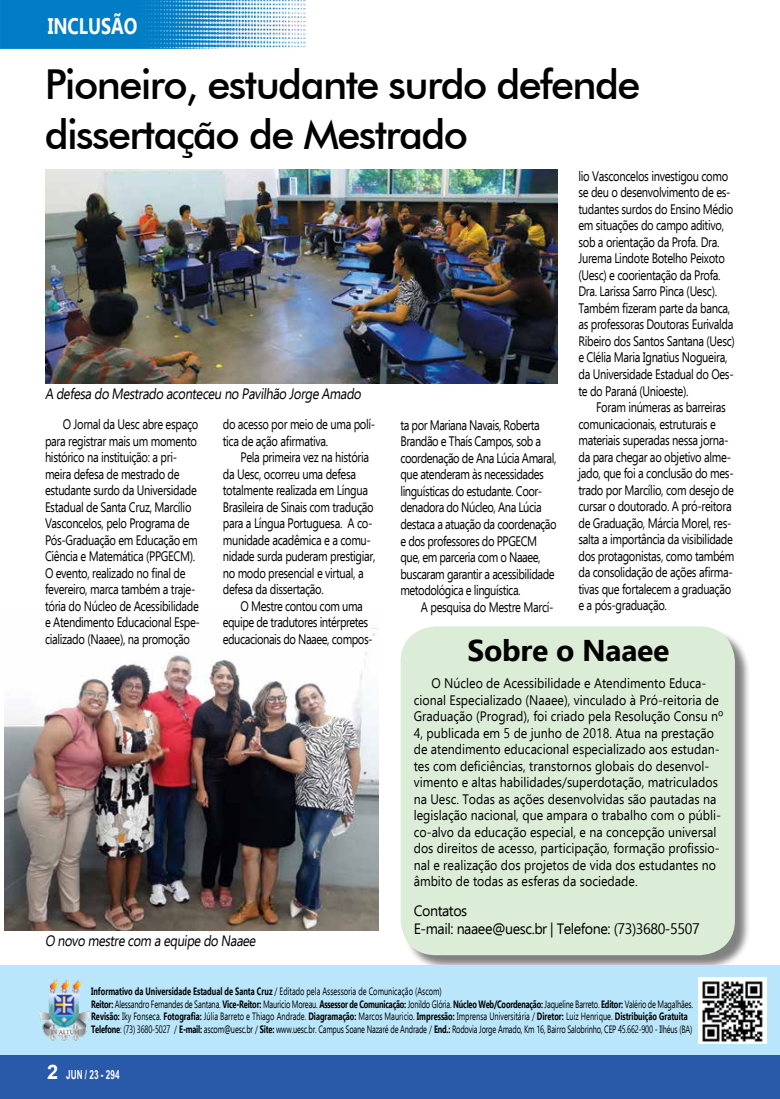
<style>
.page{position:relative;width:780px;height:1099px;background:#fff}
.page>*{position:absolute;margin:0;border:0;box-sizing:border-box;transform-origin:0 0}
.t1{font:500 41.25px/49.5px "Futura BT";letter-spacing:-.04em;color:#000}
.t2{font:700 30px "Ebrima";letter-spacing:-.01em;color:#000}
.t3{font:700 22.5px "Ebrima";color:#fff;scale:.8 1}
.t4{font:15px "Ebrima";letter-spacing:-.03em;color:#000;scale:.86 1}
.t5{font:15px/18px "Ebrima";letter-spacing:-.03em;color:#000;scale:.95 1}
.t6{font:13.75px/16.5px "Ebrima";letter-spacing:-.03em;color:#000;scale:.81 1}
.t7{font:13.75px/16.5px "Ebrima";color:#000;scale:.9 1}
.t8{font:700 12.5px "Arial Narrow";color:#fff;scale:.8 1}
.t9{font:10.62px/12.5px "Ebrima";letter-spacing:-.025em;color:#000;scale:.7 1}
.s1{font-weight:700}
.s2{font-family:"Arial";font-size:20px}
</style>
<div class="page">
<div style="left:402px;top:628px;width:348px;height:342px;background:#000;opacity:.5"></div>
<div style="left:400px;top:626px;width:335px;height:329px;background:#dbedd6;border-radius:35px"></div>
<img style="left:4px;top:628px;width:374px;height:302px">
<div style="left:0;top:965px;width:780px;height:133px;background:#b9e6fa"></div>
<img style="left:40px;top:979px;width:49px;height:61px">
<img style="left:1px;top:0;width:305px;height:48px">
<div style="left:0;top:1055px;width:780px;height:43px;background:#2959a9"></div>
<img style="left:45px;top:170px;width:512px;height:213px">
<img style="left:698px;top:977px;width:68px;height:66px">
<h3 class="t3" style="left:48px;top:9px;width:114px">INCLUSÃO</h3>
<h1 class="t1" style="left:45px;top:60px;width:597px">Pioneiro, estudante surdo defende dissertação de Mestrado</h1>
<p class="t4" style="left:45px;top:382px;width:372px">A defesa do Mestrado aconteceu no Pavilhão Jorge Amado</p>
<p class="t6" style="left:45px;top:415px;width:193px;text-indent:18px">O Jornal da Uesc abre espaço para registrar mais um momento histórico na instituição: a pri&shy;meira defesa de mestrado de estudante surdo da Universidade<br>Estadual de Santa Cruz, Marcílio<br>Vasconcelos, pelo Programa de<br>Pós-Graduação em Educação em<br>Ciência e Matemática (PPGECM).<br>O evento, realizado no final de fevereiro, marca também a traje&shy;tória do Núcleo de Acessibilidade e Atendimento Educacional Espe&shy;cializado (Naaee), na promoção</p>
<p class="t6" style="left:223px;top:415px;width:190px">do acesso por meio de uma polí&shy;tica de ação afirmativa.</p>
<p class="t6" style="left:223px;top:448px;width:190px;text-indent:18px">Pela primeira vez na história da Uesc, ocorreu uma defesa totalmente realizada em Língua<br>Brasileira de Sinais com tradução para a Língua Portuguesa. A co&shy;munidade acadêmica e a comu&shy;nidade surda puderam prestigiar, no modo presencial e virtual, a defesa da dissertação.</p>
<p class="t6" style="left:223px;top:597px;width:186px;text-align:center">O Mestre contou com uma equipe de tradutores intérpretes educacionais do Naaee, compos-</p>
<p class="t4" style="left:45px;top:929px;width:249px">O novo mestre com a equipe do Naaee</p>
<p class="t6" style="left:400px;top:416px;width:194px">ta por Mariana Navais, Roberta<br>Brandão e Thaís Campos, sob a coordenação de Ana Lúcia Amaral, que atenderam às necessidades linguísticas do estudante. Coor&shy;denadora do Núcleo, Ana Lúcia destaca a atuação da coordenação e dos professores do PPGECM que, em parceria com o Naaee, buscaram garantir a acessibilidade metodológica e linguística.</p>
<p class="t6" style="left:421px;top:598px;width:165px">A pesquisa do Mestre Marcí-</p>
<p class="t6" style="left:578px;top:167px;width:195px">lio Vasconcelos investigou como se deu o desenvolvimento de es&shy;tudantes surdos do Ensino Médio em situações do campo aditivo, sob a orientação da Profa. Dra.<br>Jurema Lindote Botelho Peixoto (Uesc) e coorientação da Profa.<br>Dra. Larissa Sarro Pinca (Uesc).<br>Também fizeram parte da banca, as professoras Doutoras Eurivalda<br>Ribeiro dos Santos Santana (Uesc) e Clélia Maria Ignatius Nogueira, da Universidade Estadual do Oes&shy;te do Paraná (Unioeste).</p>
<p class="t6" style="left:578px;top:398px;width:194px;text-indent:18px">Foram inúmeras as barreiras comunicacionais, estruturais e materiais superadas nessa jorna&shy;da para chegar ao objetivo alme&shy;jado, que foi a conclusão do mes&shy;trado por Marcílio, com desejo de cursar o doutorado. A pró-reitora de Graduação, Márcia Morel, res&shy;salta a importância da visibilidade dos protagonistas, como também da consolidação de ações afirma&shy;tivas que fortalecem a graduação e a pós-graduação.</p>
<h2 class="t2" style="left:467px;top:626px;width:203px">Sobre o Naaee</h2>
<p class="t7" style="left:414px;top:674px;width:346px;text-indent:18px">O Núcleo de Acessibilidade e Atendimento Educa&shy;cional Especializado (Naaee), vinculado à Pró-reitoria de Graduação (Prograd), foi criado pela Resolução Consu nº 4, publicada em 5 de junho de 2018. Atua na prestação de atendimento educacional especializado aos estudan&shy;tes com deficiências, transtornos globais do desenvol&shy;vimento e altas habilidades/superdotação, matriculados na Uesc. Todas as ações desenvolvidas são pautadas na legislação nacional, que ampara o trabalho com o públi&shy;co-alvo da educação especial, e na concepção universal dos direitos de acesso, participação, formação profissio&shy;nal e realização dos projetos de vida dos estudantes no âmbito de todas as esferas da sociedade.</p>
<p class="t5" style="left:414px;top:901px;width:302px">Contatos<br>E-mail: naaee@uesc.br | Telefone: (73)3680-5507</p>
<p class="t9" style="left:91px;top:984px;width:861px"><span class="s1">Informativo da Universidade Estadual de Santa Cruz</span> / Editado pela Assessoria de Comunicação (Ascom)<br><span class="s1">Reitor:</span> Alessandro Fernandes de Santana. <span class="s1">Vice-Reitor:</span> Mauricio Moreau. <span class="s1">Assessor de Comunicação:</span> Jonildo Glória. <span class="s1">Núcleo Web/Coordenação:</span> Jaqueline Barreto. <span class="s1">Editor:</span> Valério de Magalhães.<br><span class="s1">Revisão:</span> Iky Fonseca. <span class="s1">Fotografia:</span> Júlia Barreto e Thiago Andrade. <span class="s1">Diagramação:</span> Marcos Mauricio. <span class="s1">Impressão:</span> Imprensa Universitária / <span class="s1">Diretor:</span> Luiz Henrique. <span class="s1">Distribuição Gratuita Telefone</span>: (73) 3680-5027 / <span class="s1">E-mail:</span> ascom@uesc.br / <span class="s1">Site:</span> www.uesc.br. Campus Soane Nazaré de Andrade / <span class="s1">End.:</span> Rodovia Jorge Amado, Km 16, Bairro Salobrinho, CEP 45.662-900 - Ilhéus (BA)</p>
<p class="t8" style="left:47px;top:1064px;width:92px"><span class="s2">2</span> JUN / 23 - 294</p>
</div>
